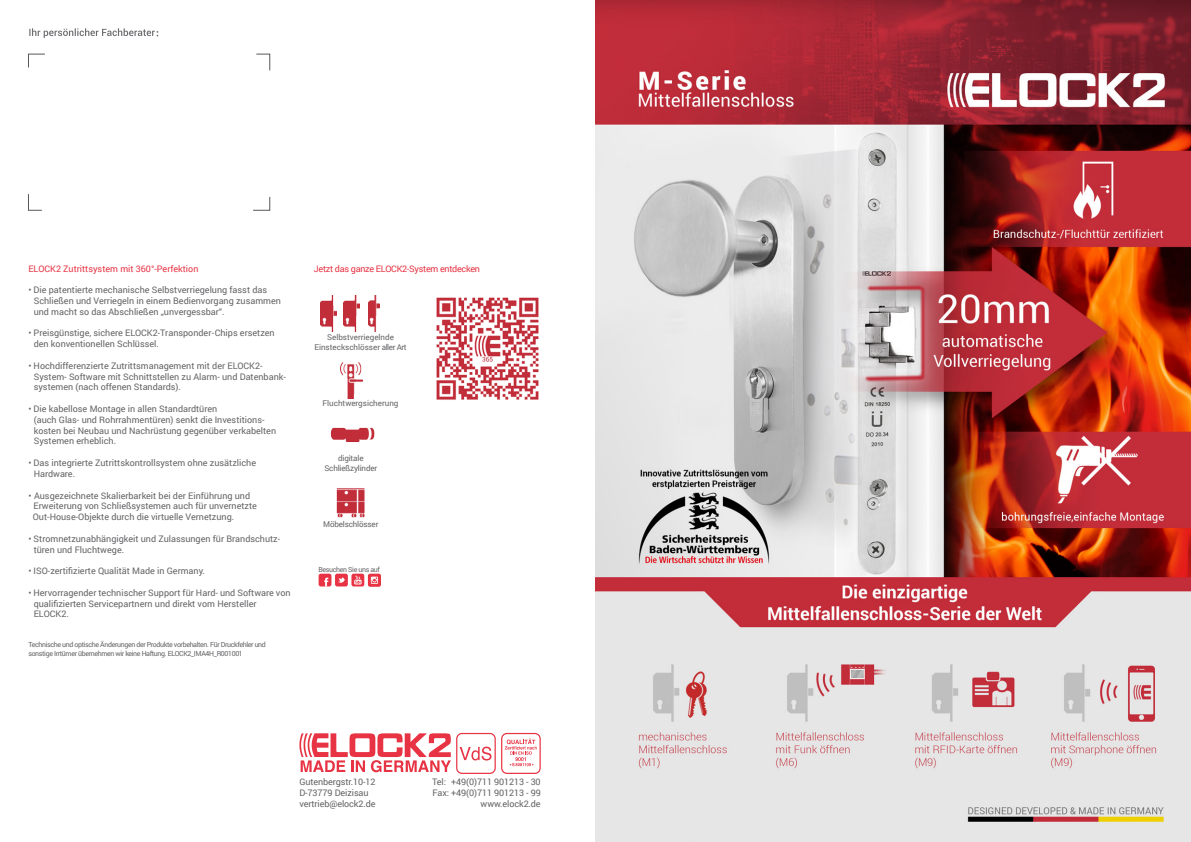
<style>
.page{position:relative;width:1191px;height:842px;background:#fff}
.page>*{position:absolute;margin:0;border:0;box-sizing:border-box;transform-origin:0 0}
.Kapiteltext{font:9px "Roboto";color:#636366}
.Kapiteltext-2{font:9px "Roboto";letter-spacing:-.01em;color:#e73343}
.Kapiteltext-3{font:9px "Roboto";letter-spacing:-.03em;color:#e73343}
.t1{font:8px "Roboto";color:#636366}
.t2{font:8px "Roboto";letter-spacing:-.02em;color:#636366}
.t3{font:7px "Roboto";letter-spacing:-.05em;color:#636366}
</style>
<div class="page">
<img style="left:595px;top:0;width:596px;height:842px">
<svg style="left:28px;top:54px;width:17px;height:14px"></svg>
<svg style="left:256px;top:54px;width:14px;height:17px"></svg>
<svg style="left:253px;top:197px;width:17px;height:14px"></svg>
<svg style="left:28px;top:194px;width:14px;height:17px"></svg>
<svg style="left:29px;top:28px;width:129px;height:10px"></svg>
<svg style="left:299px;top:732px;width:242px;height:42px"></svg>
<img style="left:436px;top:297px;width:103px;height:103px">
<img style="left:320px;top:296px;width:17px;height:36px">
<img style="left:343px;top:296px;width:16px;height:36px">
<img style="left:340px;top:362px;width:23px;height:36px">
<img style="left:336px;top:488px;width:29px;height:30px">
<img style="left:330px;top:427px;width:45px;height:15px">
<img style="left:369px;top:296px;width:11px;height:36px">
<svg style="left:351px;top:574px;width:13px;height:12px"></svg>
<svg style="left:354px;top:576px;width:7px;height:8px"></svg>
<div style="left:335px;top:574px;width:13px;height:12px;background:#e73343;border-radius:2px"></div>
<svg style="left:338px;top:577px;width:7px;height:6px"></svg>
<div style="left:318px;top:574px;width:13px;height:12px;background:#e73343;border-radius:2px"></div>
<svg style="left:324px;top:578px;width:4px;height:8px"></svg>
<svg style="left:368px;top:574px;width:13px;height:13px"></svg>
<svg style="left:371px;top:577px;width:7px;height:7px"></svg>
<p class="Kapiteltext-2" style="left:28px;top:262px;width:172px">ELOCK2 Zutrittsystem mit 360°-Perfektion</p>
<p class="Kapiteltext" style="left:28px;top:284px;width:240px">• Die patentierte mechanische Selbstverriegelung fasst das</p>
<p class="Kapiteltext" style="left:34px;top:295px;width:249px">Schließen und Verriegeln in einem Bedienvorgang zusammen</p>
<p class="Kapiteltext" style="left:34px;top:305px;width:192px">und macht so das Abschließen „unvergessbar“.</p>
<p class="Kapiteltext" style="left:28px;top:327px;width:248px">• Preisgünstige, sichere ELOCK2-Transponder -Chips ersetzen</p>
<p class="Kapiteltext" style="left:34px;top:338px;width:127px">den konventionellen Schlüssel.</p>
<p class="Kapiteltext" style="left:28px;top:359px;width:236px">• Hochdifferenzierte Zutrittsmanagement mit der ELOCK2-</p>
<p class="Kapiteltext" style="left:34px;top:370px;width:254px">System- Software mit Schnittstellen zu Alarm- und Datenbank-</p>
<p class="Kapiteltext" style="left:34px;top:381px;width:149px">systemen (nach offenen Standards).</p>
<p class="Kapiteltext" style="left:28px;top:403px;width:190px">• Die kabellose Montage in allen Standardtüren</p>
<p class="Kapiteltext" style="left:34px;top:413px;width:232px">(auch Glas- und Rohrrahmentüren) senkt die Investitions-</p>
<p class="Kapiteltext" style="left:34px;top:424px;width:244px">kosten bei Neubau und Nachrüstung gegenüber verkabelten</p>
<p class="Kapiteltext" style="left:34px;top:435px;width:84px">Systemen erheblich.</p>
<p class="Kapiteltext" style="left:28px;top:457px;width:229px">• Das integrierte Zutrittskontrollsystem ohne zusätzliche</p>
<p class="Kapiteltext" style="left:34px;top:467px;width:43px">Hardware.</p>
<p class="Kapiteltext" style="left:28px;top:489px;width:223px">• Ausgezeichnete Skalierbarkeit bei der Einführung und</p>
<p class="Kapiteltext" style="left:34px;top:500px;width:225px">Erweiterung von Schließsystemen auch für unvernetzte</p>
<p class="Kapiteltext" style="left:33px;top:511px;width:203px">Out-House-Objekte durch die virtuelle Vernetzung.</p>
<p class="Kapiteltext" style="left:28px;top:532px;width:253px">• Stromnetzunabhängigkeit und Zulassungen für Brandschutz-</p>
<p class="Kapiteltext" style="left:34px;top:543px;width:92px">türen und Fluchtwege.</p>
<p class="Kapiteltext" style="left:28px;top:565px;width:178px">• ISO-zertifizierte Qualität Made in Germany.</p>
<p class="Kapiteltext" style="left:28px;top:586px;width:264px">• Hervorragender technischer Support für Hard- und Software von</p>
<p class="Kapiteltext" style="left:34px;top:597px;width:224px">qualifizierten Servicepartnern und direkt vom Hersteller</p>
<p class="Kapiteltext" style="left:34px;top:608px;width:37px">ELOCK2.</p>
<p class="t3" style="left:28px;top:640px;width:239px">Technische und optische Änderungen der Produkte vorbehalten. Für Druckfehler und</p>
<p class="t3" style="left:28px;top:648px;width:216px">sonstige Irrtümer übernehmen wir keine Haftung. ELOCK2_IMA4H_R001001</p>
<p class="Kapiteltext-3" style="left:314px;top:262px;width:168px">Jetzt das ganze ELOCK2-System entdecken</p>
<p class="t1" style="left:327px;top:331px;width:68px">Selbstverriegelnde</p>
<p class="t1" style="left:314px;top:341px;width:94px">Einsteckschlösser aller Art</p>
<p class="t1" style="left:322px;top:398px;width:77px">Fluchtwergsicherung</p>
<p class="t2" style="left:338px;top:453px;width:27px">digitale</p>
<p class="t2" style="left:324px;top:462px;width:54px">Schließzylinder</p>
<p class="t2" style="left:323px;top:519px;width:57px">Möbelschlösser</p>
<p class="t3" style="left:318px;top:564px;width:63px">Besuchen Sie uns auf</p>
<p class="Kapiteltext" style="left:299px;top:776px;width:77px">Gutenbergstr.10-12</p>
<p class="Kapiteltext" style="left:432px;top:776px;width:110px">Tel: +49(0)711 901213 - 30</p>
<p class="Kapiteltext" style="left:299px;top:786px;width:71px">D-73779 Deizisau</p>
<p class="Kapiteltext" style="left:432px;top:786px;width:110px">Fax: +49(0)711 901213 - 99</p>
<p class="Kapiteltext" style="left:299px;top:797px;width:78px">vertrieb@elock2.de</p>
<p class="Kapiteltext" style="left:480px;top:797px;width:62px">www.elock2.de</p>
</div>
